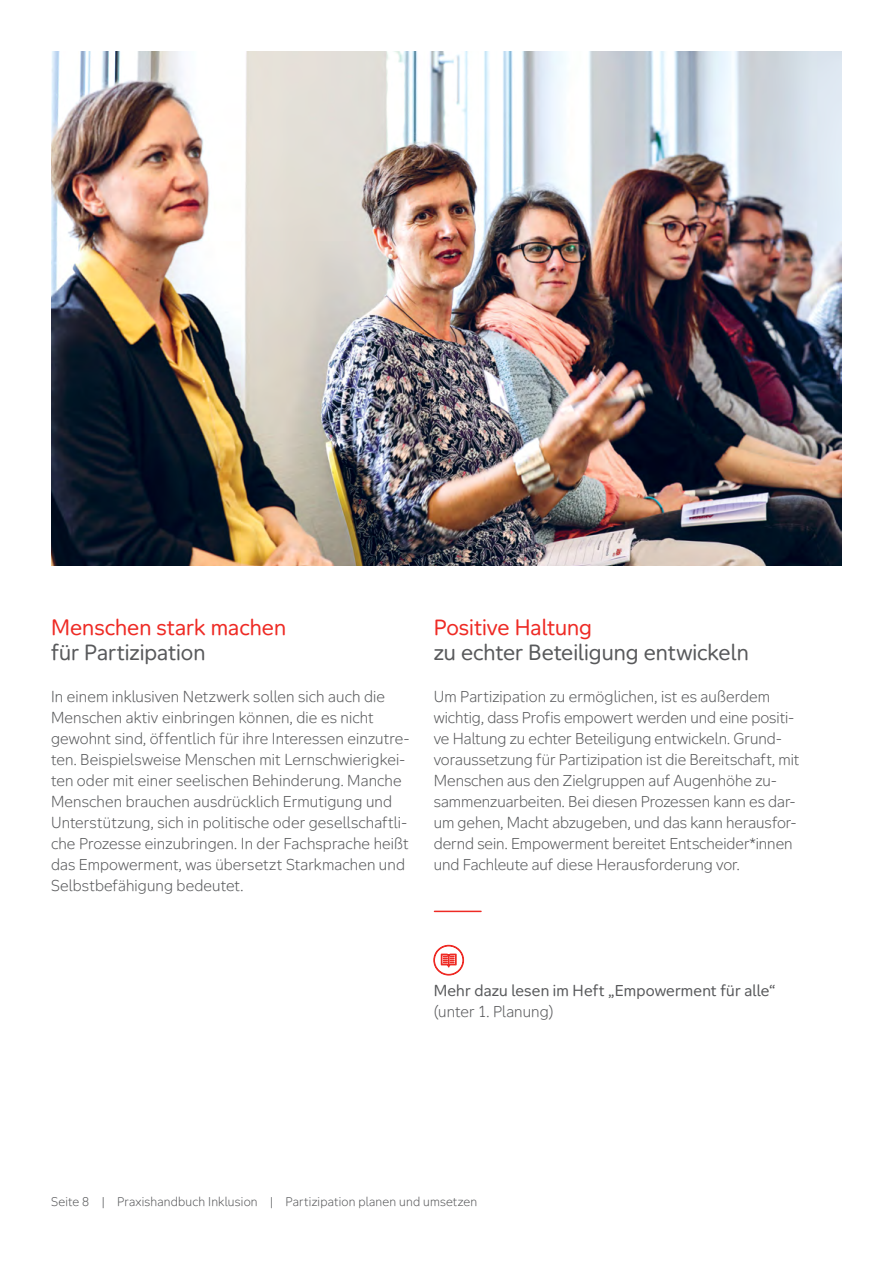
<style>
.page{position:relative;width:893px;height:1263px;background:#fff}
.page>*{position:absolute;margin:0;border:0;box-sizing:border-box;transform-origin:0 0}
.t1{font:21px "Aktion Mensch";color:#58595b}
.t2{font:21px "Aktion Mensch";color:#ee2a24}
.t3{font:300 15px/21px "Aktion Mensch";letter-spacing:.005em;color:#58595b}
.t4{font:15px "Aktion Mensch";letter-spacing:.01em;color:#58595b}
.t5{font:300 12px "Aktion Mensch";letter-spacing:.015em;color:#58595b}
</style>
<div class="page">
<img style="left:51px;top:51px;width:791px;height:515px">
<hr style="left:434px;top:911px;width:47px;height:1px;background:#ee2a24">
<svg style="left:434px;top:945px;width:30px;height:30px"></svg>
<h1 class="t2" style="left:51px;top:612px;width:237px">Menschen stark machen</h1>
<h1 class="t1" style="left:51px;top:637px;width:156px">für Partizipation</h1>
<p class="t3" style="left:51px;top:686px;width:360px">In einem inklusiven Netzwerk sollen sich auch die Menschen aktiv einbringen können, die es nicht gewohnt sind, öffentlich für ihre Interessen einzutre&shy;ten. Beispielsweise Menschen mit Lernschwierigkei&shy;ten oder mit einer seelischen Behinderung. Manche Menschen brauchen ausdrücklich Ermutigung und Unterstützung, sich in politische oder gesellschaftli&shy;che Prozesse einzubringen. In der Fachsprache heißt das Empowerment, was übersetzt Starkmachen und Selbstbefähigung bedeutet.</p>
<h1 class="t2" style="left:434px;top:612px;width:160px">Positive Haltung</h1>
<h1 class="t1" style="left:434px;top:637px;width:317px">zu echter Beteiligung entwickeln</h1>
<p class="t3" style="left:434px;top:686px;width:367px">Um Partizipation zu ermöglichen, ist es außerdem wichtig, dass Profis empowert werden und eine positi&shy;ve Haltung zu echter Beteiligung entwickeln. Grund&shy;voraussetzung für Partizipation ist die Bereitschaft, mit Menschen aus den Zielgruppen auf Augenhöhe zu&shy;sammenzuarbeiten. Bei diesen Prozessen kann es dar&shy;um gehen, Macht abzugeben, und das kann herausfor&shy;dernd sein. Empowerment bereitet Entscheider*innen und Fachleute auf diese Herausforderung vor.</p>
<p class="t4" style="left:434px;top:980px;width:343px">Mehr dazu lesen im Heft „Empowerment für alle“</p>
<p class="t3" style="left:434px;top:1001px;width:121px">(unter 1. Planung)</p>
<p class="t5" style="left:51px;top:1194px;width:428px">Seite 8 | Praxishandbuch Inklusion | Partizipation planen und umsetzen</p>
</div>
